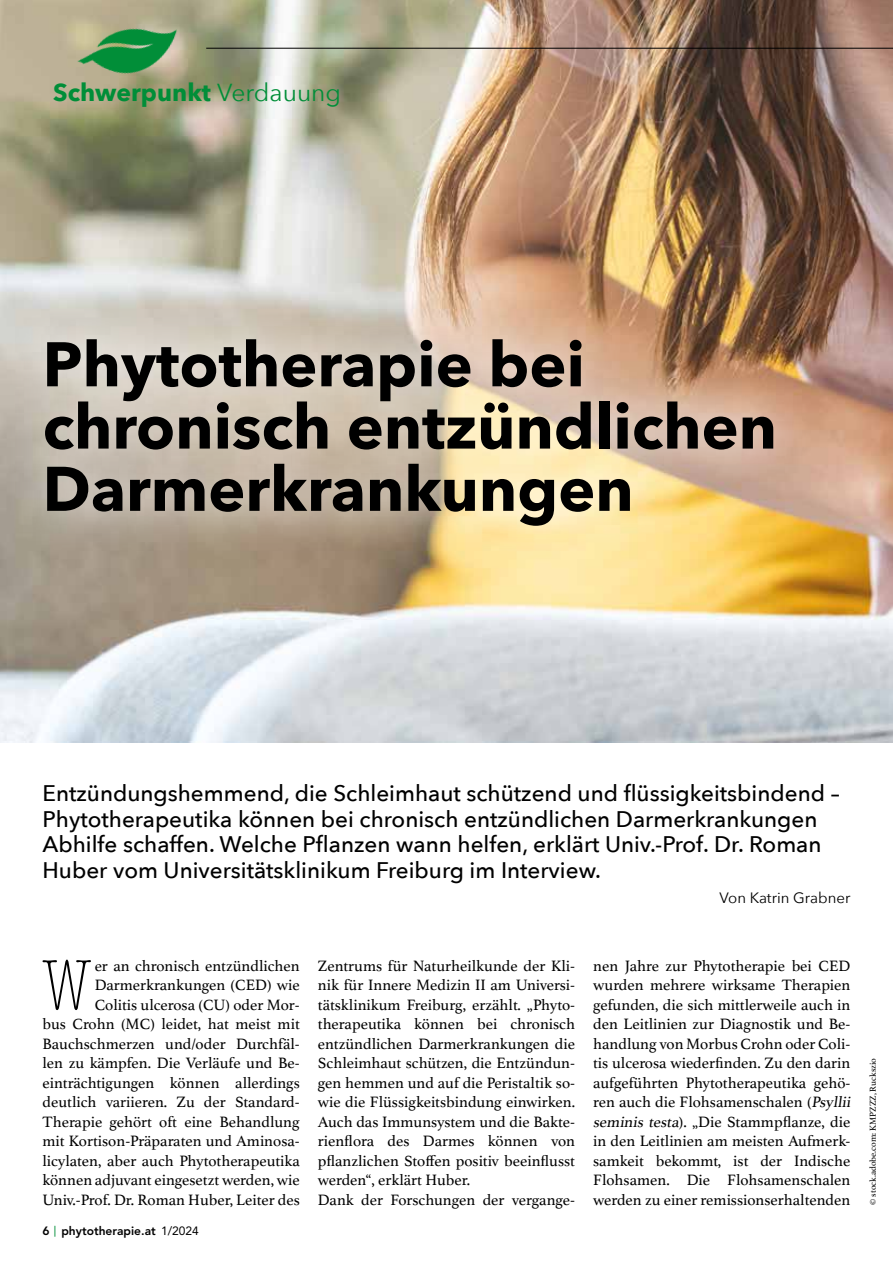
<style>
.page{position:relative;width:893px;height:1263px;background:#fff}
.page>*{position:absolute;margin:0;border:0;box-sizing:border-box;transform-origin:0 0}
.t1{font:300 condensed 73.95px "American Typewriter";color:#000}
.t2{font:700 62.25px/62.2px "Avenir Next";color:#000}
.t3{font:700 24.6px "Avenir Next";color:#008e38}
.t4{font:500 22.5px/25.5px "Avenir Next";color:#000}
.t5{font:15.75px/19.5px "Athelas";color:#000}
.t6{font:15px "Avenir Next";color:#000}
.t7{font:800 12px "Avenir";color:#000}
.t8{font:9px "Athelas";color:#000}
.s1{font-weight:400}
.s2{font-family:"Lucida Grande";font-weight:400;color:#008e38}
</style>
<div class="page">
<img style="left:0;top:0;width:893px;height:742px">
<svg style="left:4px;top:299px;width:811px;height:269px;background:#d0bc9f"></svg>
<hr style="left:206px;top:48px;width:687px;height:1px;background:#000">
<img style="left:75px;top:20px;width:115px;height:68px">
<h3 class="t3" style="left:53px;top:71px;width:289px">Schwerpunkt <span class="s1">Verdauung</span></h3>
<h2 class="t2" style="left:43px;top:332px;width:736px">Phytotherapie bei chronisch entzündlichen<br>Darmerkrankungen</h2>
<p class="t4" style="left:43px;top:780px;width:799px">Entzündungshemmend, die Schleimhaut schützend und flüssigkeitsbindend – Phytotherapeutika können bei chronisch entzündlichen Darmerkrankungen Abhilfe schaffen. Welche Pflanzen wann helfen, erklärt Univ.-Prof. Dr. Roman Huber vom Universitätsklinikum Freiburg im Interview.</p>
<p class="t6" style="left:719px;top:885px;width:132px">Von Katrin Grabner</p>
<p class="t5" style="left:43px;top:955px;width:259px;text-align:right">er an chronisch entzündlichen Darmerkrankungen (CED) wie<br>Colitis ulcerosa (CU) oder Mor-<br>bus Crohn (MC) leidet, hat meist mit Bauchschmerzen und/oder Durchfäl&shy;len zu kämpfen. Die Verläufe und Be&shy;einträchtigungen können allerdings deutlich variieren. Zu der Standard-Therapie gehört oft eine Behandlung mit Kortison-Präparaten und Aminosa&shy;licylaten, aber auch Phytotherapeutika können adjuvant eingesetzt werden, wie Univ.-Prof. Dr. Roman Huber, Leiter des</p>
<p class="t5" style="left:318px;top:955px;width:259px">Zentrums für Naturheilkunde der Kli&shy;nik für Innere Medizin II am Universi&shy;tätsklinikum Freiburg, erzählt. „Phyto&shy;therapeutika können bei chronisch entzündlichen Darmerkrankungen die Schleimhaut schützen, die Entzündun&shy;gen hemmen und auf die Peristaltik so&shy;wie die Flüssigkeitsbindung einwirken.<br>Auch das Immunsystem und die Bakte&shy;rienflora des Darmes können von pflanzlichen Stoffen positiv beeinflusst werden“, erklärt Huber.<br>Dank der Forschungen der vergange-</p>
<p class="t5" style="left:593px;top:955px;width:262px">nen Jahre zur Phytotherapie bei CED wurden mehrere wirksame Therapien gefunden, die sich mittlerweile auch in den Leitlinien zur Diagnostik und Be&shy;handlung von Morbus Crohn oder Coli&shy;tis ulcerosa wiederfinden. Zu den darin aufgeführten Phytotherapeutika gehö&shy;ren auch die Flohsamenschalen (Psyllii seminis testa). „Die Stammpflanze, die in den Leitlinien am meisten Aufmerk&shy;samkeit bekommt, ist der Indische Flohsamen. Die Flohsamenschalen werden zu einer remissionserhaltenden</p>
<h1 class="t1" style="left:43px;top:936px;width:50px">W</h1>
<p class="t7" style="left:43px;top:1223px;width:158px">6 <span class="s2">|</span> phytotherapie.at <span class="s1">1/2024</span></p>
<p class="t8" style="left:866px;top:1205px;width:148px;rotate:-90deg">© stock.adobe.com: KMPZZZ, Ruckszio</p>
</div>
